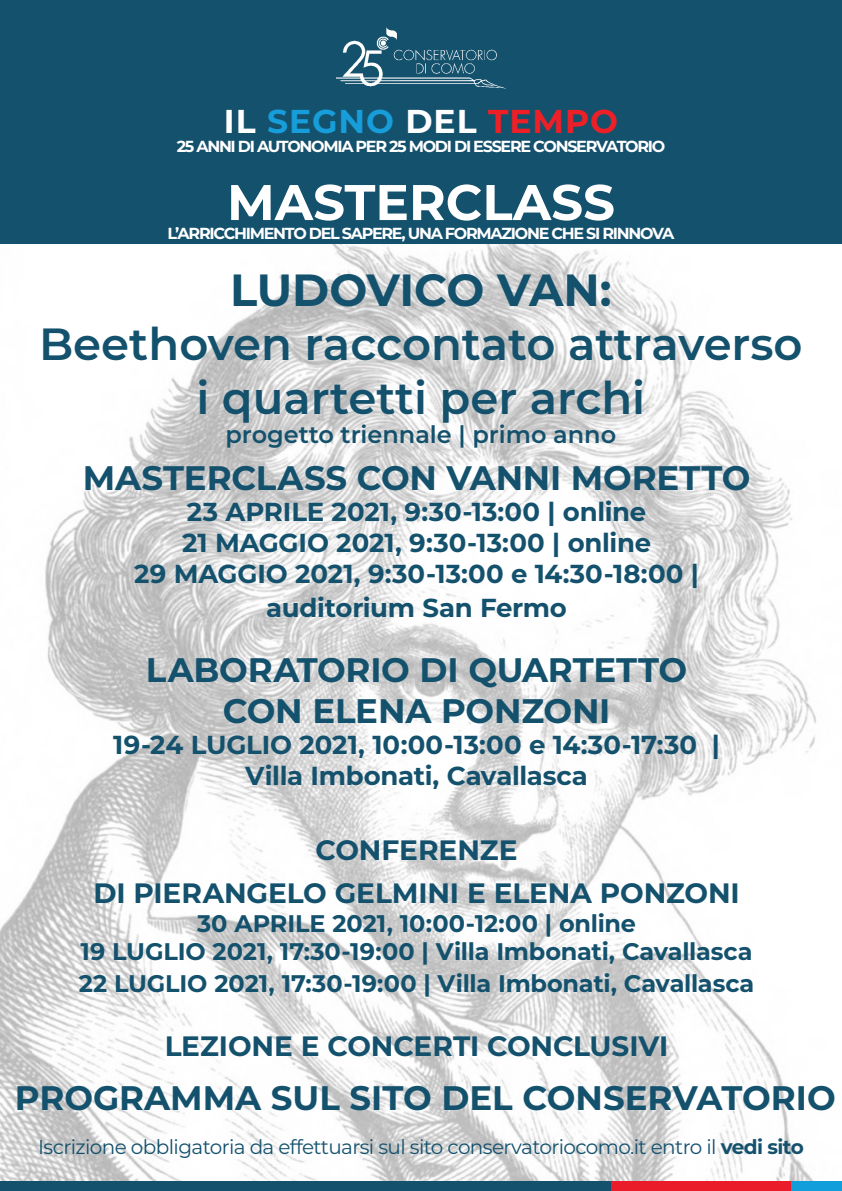
<style>
.page{position:relative;width:842px;height:1191px;background:#fff}
.page>*{position:absolute;margin:0;border:0;box-sizing:border-box;transform-origin:0 0}
.t1{font:700 50px "Montserrat";color:#fff}
.t2{font:600 45px "Montserrat";color:#14516d}
.t3{font:700 45px "Montserrat";letter-spacing:-.01em;color:#14516d}
.t4{font:700 34px "Montserrat";letter-spacing:-.005em;color:#14516d}
.t5{font:700 33px "Montserrat";letter-spacing:.03em;color:#fff}
.t6{font:700 28px "Montserrat";letter-spacing:-.005em;color:#14516d}
.t7{font:700 26px "Montserrat";letter-spacing:-.005em;color:#14516d}
.t8{font:700 24px "Montserrat";letter-spacing:-.005em;color:#14516d}
.t9{font:600 24px "Montserrat";color:#14516d}
.t10{font:20px "Montserrat";letter-spacing:-.03em;color:#14516d}
.t11{font:700 16px "Montserrat";letter-spacing:-.08em;color:#fff}
.s1{color:#179dd9}
.s2{color:#ee2027}
.s3{font-weight:700}
</style>
<div class="page">
<img style="left:0;top:243px;width:842px;height:938px">
<div style="left:0;top:0;width:842px;height:243px;background:#14516d"></div>
<div style="left:791px;top:1181px;width:51px;height:10px;background:#119eda"></div>
<div style="left:611px;top:1181px;width:180px;height:10px;background:#eb1c29"></div>
<div style="left:0;top:1181px;width:611px;height:10px;background:#14516d"></div>
<img style="left:337px;top:27px;width:168px;height:61px">
<p class="t5" style="left:224px;top:97px;width:396px">IL <span class="s1">SEGNO</span> DEL <span class="s2">TEMPO</span></p>
<p class="t11" style="left:177px;top:135px;width:490px">25 ANNI DI AUTONOMIA PER 25 MODI DI ESSERE CONSERVATORIO</p>
<p class="t1" style="left:227px;top:166px;width:389px">MASTERCLASS</p>
<p class="t11" style="left:168px;top:222px;width:508px">L’ARRICCHIMENTO DEL SAPERE, UNA FORMAZIONE CHE SI RINNOVA</p>
<p class="t3" style="left:230px;top:257px;width:383px">LUDOVICO VAN:</p>
<p class="t2" style="left:39px;top:312px;width:765px">Beethoven raccontato attraverso</p>
<p class="t2" style="left:196px;top:366px;width:450px">i quartetti per archi</p>
<p class="t9" style="left:225px;top:417px;width:392px">progetto triennale | primo anno</p>
<p class="t4" style="left:83px;top:453px;width:669px">MASTERCLASS CON VANNI MORETTO</p>
<p class="t7" style="left:187px;top:493px;width:461px">23 APRILE 2021, 9:30-13:00 | online</p>
<p class="t7" style="left:182px;top:524px;width:470px">21 MAGGIO 2021, 9:30-13:00 | online</p>
<p class="t7" style="left:134px;top:555px;width:566px">29 MAGGIO 2021, 9:30-13:00 e 14:30-18:00 |</p>
<p class="t7" style="left:266px;top:589px;width:302px">auditorium San Fermo</p>
<p class="t4" style="left:146px;top:645px;width:543px">LABORATORIO DI QUARTETTO</p>
<p class="t4" style="left:223px;top:686px;width:389px">CON ELENA PONZONI</p>
<p class="t7" style="left:113px;top:726px;width:608px">19-24 LUGLIO 2021, 10:00-13:00 e 14:30-17:30 |</p>
<p class="t7" style="left:245px;top:757px;width:344px">Villa Imbonati, Cavallasca</p>
<p class="t6" style="left:315px;top:829px;width:204px">CONFERENZE</p>
<p class="t6" style="left:93px;top:872px;width:648px">DI PIERANGELO GELMINI E ELENA PONZONI</p>
<p class="t8" style="left:197px;top:905px;width:440px">30 APRILE 2021, 10:00-12:00 | online</p>
<p class="t8" style="left:81px;top:934px;width:673px">19 LUGLIO 2021, 17:30-19:00 | Villa Imbonati, Cavallasca</p>
<p class="t8" style="left:79px;top:965px;width:677px">22 LUGLIO 2021, 17:30-19:00 | Villa Imbonati, Cavallasca</p>
<p class="t6" style="left:165px;top:1026px;width:505px">LEZIONE E CONCERTI CONCLUSIVI</p>
<p class="t4" style="left:15px;top:1073px;width:822px">PROGRAMMA SUL SITO DEL CONSERVATORIO</p>
<p class="t10" style="left:38px;top:1132px;width:767px">Iscrizione obbligatoria da effettuarsi sul sito conservatoriocomo.it entro il <span class="s3">vedi sito</span></p>
</div>
